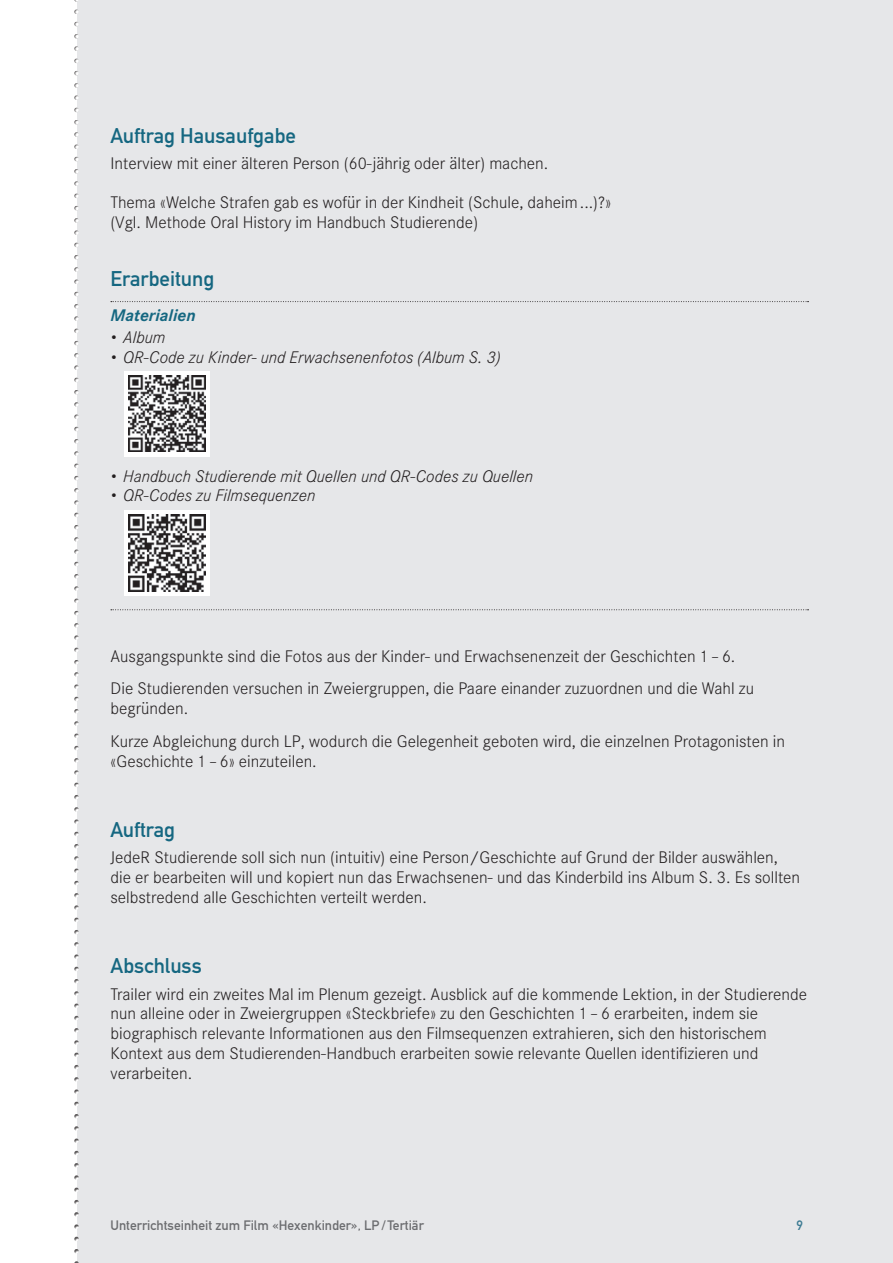
<style>
.page{position:relative;width:893px;height:1263px;background:#fff}
.page>*{position:absolute;margin:0;border:0;box-sizing:border-box;transform-origin:0 0}
.zwischentitel{font:21px "DIN Mittelschrift Std";color:#156781}
.lauftext{font:300 16.5px/19.8px "Corporate SBQ";color:#231f20}
.lauftext_ohne_abstan{font:300 16.5px/19.8px "Corporate SBQ";color:#231f20}
.materialien_text{font:italic 300 16.5px "Corporate SBQ";color:#231f20}
.materialien_titel{font:italic 700 16.5px "Corporate SBQ";color:#156781}
.t1{font:13.5px "DIN Mittelschrift Std";color:#6c6d70}
.t2{font:13.5px "DIN Mittelschrift Std";color:#3c7b93}
</style>
<div class="page">
<div style="left:77px;top:0;width:816px;height:1263px;background:#e6e7e9"></div>
<div style="left:73px;top:0;width:8px;height:1263px;background:#231f20;opacity:.75"></div>
<svg style="left:111px;top:301px;width:697px;height:1px"></svg>
<svg style="left:111px;top:609px;width:697px;height:1px"></svg>
<div style="left:124px;top:371px;width:85px;height:85px;background:#fff"></div>
<img style="left:129px;top:375px;width:76px;height:77px">
<svg style="left:124px;top:510px;width:85px;height:85px"></svg>
<img style="left:129px;top:514px;width:76px;height:77px">
<p class="zwischentitel" style="left:111px;top:123px;width:187px">Auftrag Hausaufgabe</p>
<p class="lauftext_ohne_abstan" style="left:111px;top:153px;width:439px">Interview mit einer älteren Person (60-jährig oder älter) machen.</p>
<p class="lauftext_ohne_abstan" style="left:111px;top:193px;width:502px">Thema «Welche Strafen gab es wofür in der Kindheit (Schule, daheim...)?» (Vgl. Methode Oral History im Handbuch Studierende)</p>
<p class="zwischentitel" style="left:111px;top:266px;width:105px">Erarbeitung</p>
<p class="materialien_titel" style="left:111px;top:305px;width:87px">Materialien</p>
<p class="materialien_text" style="left:111px;top:327px;width:56px">• Album</p>
<p class="materialien_text" style="left:111px;top:347px;width:391px">• QR-Code zu Kinder- und Erwachsenenfotos (Album S. 3)</p>
<p class="materialien_text" style="left:111px;top:466px;width:424px">• Handbuch Studierende mit Quellen und QR-Codes zu Quellen</p>
<p class="materialien_text" style="left:111px;top:486px;width:206px">• QR-Codes zu Filmsequenzen</p>
<p class="lauftext" style="left:111px;top:646px;width:626px">Ausgangspunkte sind die Fotos aus der Kinder- und Erwachsenenzeit der Geschichten 1–6.</p>
<p class="lauftext" style="left:111px;top:679px;width:645px">Die Studierenden versuchen in Zweiergruppen, die Paare einander zuzuordnen und die Wahl zu begründen.</p>
<p class="lauftext" style="left:111px;top:731px;width:676px">Kurze Abgleichung durch LP, wodurch die Gelegenheit geboten wird, die einzelnen Protagonisten in «Geschichte 1–6» einzuteilen.</p>
<p class="zwischentitel" style="left:111px;top:817px;width:66px">Auftrag</p>
<p class="lauftext" style="left:111px;top:848px;width:691px">JedeR Studierende soll sich nun (intuitiv) eine Person/Geschichte auf Grund der Bilder auswählen, die er bearbeiten will und kopiert nun das Erwachsenen- und das Kinderbild ins Album S. 3. Es sollten selbstredend alle Geschichten verteilt werden.</p>
<p class="zwischentitel" style="left:111px;top:954px;width:93px">Abschluss</p>
<p class="lauftext" style="left:111px;top:984px;width:698px">Trailer wird ein zweites Mal im Plenum gezeigt. Ausblick auf die kommende Lektion, in der Studierende nun alleine oder in Zweiergruppen «Steckbriefe» zu den Geschichten 1–6 erarbeiten, indem sie biographisch relevante Informationen aus den Filmsequenzen extrahieren, sich den historischem Kontext aus dem Studierenden-Handbuch erarbeiten sowie relevante Quellen identifizieren und verarbeiten.</p>
<p class="t1" style="left:111px;top:1217px;width:315px">Unterrichtseinheit zum Film «Hexenkinder», LP/Tertiär</p>
<p class="t2" style="left:797px;top:1217px;width:8px">9</p>
</div>
